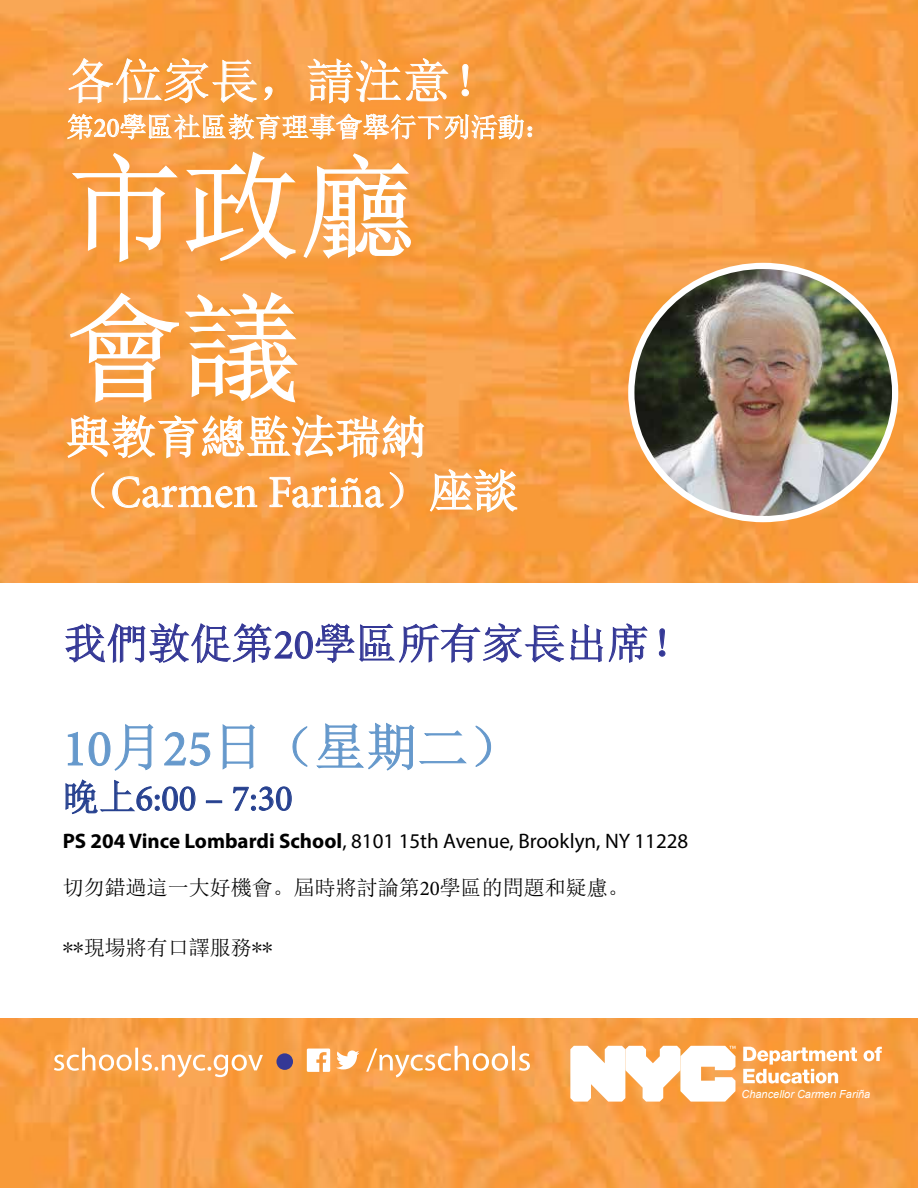
<style>
.page{position:relative;width:918px;height:1188px;background:#fff}
.page>*{position:absolute;margin:0;border:0;box-sizing:border-box;transform-origin:0 0}
.t1{font:117px/140.4px "Sim Sun";color:#fff}
.t2{font:51.3px "Sim Sun";color:#69c}
.t3{font:48px "Sim Sun";color:#fff}
.t4{font:45px "Minion Pro";color:#fff}
.t5{font:45px "Sim Sun";color:#fff}
.t6{font:41.85px "Sim Sun";color:#343896}
.t7{font:36.45px "Minion Pro";color:#25408f}
.t8{font:27px "Sim Sun";color:#fff}
.t9{font:21px "Myriad Pro";color:#000}
.t10{font:21px "Sim Sun";color:#000}
.t11{font:italic 11.1px "Arial";color:#fff}
.s1{font-family:"Minion Pro"}
.s2{font-family:"Sim Sun"}
.s3{font-weight:700}
</style>
<div class="page">
<img style="left:0;top:0;width:918px;height:582px">
<svg style="left:70px;top:151px;width:343px;height:112px"></svg>
<svg style="left:69px;top:291px;width:231px;height:113px"></svg>
<svg style="left:64px;top:413px;width:362px;height:47px"></svg>
<svg style="left:91px;top:472px;width:14px;height:37px"></svg>
<svg style="left:112px;top:476px;width:146px;height:32px"></svg>
<svg style="left:269px;top:472px;width:135px;height:37px"></svg>
<svg style="left:429px;top:467px;width:89px;height:46px"></svg>
<img style="left:0;top:1019px;width:918px;height:169px">
<img style="left:631px;top:266px;width:264px;height:253px">
<div style="left:628px;top:263px;width:270px;height:259px;border:6px solid #fff;border-radius:50%"></div>
<svg style="left:307px;top:1046px;width:223px;height:32px"></svg>
<svg style="left:276px;top:1053px;width:17px;height:17px"></svg>
<svg style="left:54px;top:1048px;width:209px;height:30px"></svg>
<svg style="left:68px;top:57px;width:189px;height:47px"></svg>
<svg style="left:264px;top:86px;width:9px;height:14px"></svg>
<svg style="left:307px;top:58px;width:142px;height:46px"></svg>
<svg style="left:461px;top:64px;width:8px;height:33px"></svg>
<svg style="left:67px;top:113px;width:466px;height:27px"></svg>
<svg style="left:68px;top:724px;width:86px;height:47px"></svg>
<svg style="left:164px;top:732px;width:47px;height:34px"></svg>
<svg style="left:222px;top:724px;width:33px;height:46px"></svg>
<svg style="left:293px;top:726px;width:15px;height:41px"></svg>
<svg style="left:316px;top:722px;width:151px;height:49px"></svg>
<svg style="left:475px;top:726px;width:16px;height:41px"></svg>
<svg style="left:65px;top:779px;width:131px;height:35px"></svg>
<div style="left:206px;top:800px;width:16px;height:3px;border:1px solid #25408f"></div>
<svg style="left:233px;top:786px;width:59px;height:25px"></svg>
<svg style="left:65px;top:623px;width:499px;height:41px"></svg>
<svg style="left:570px;top:623px;width:78px;height:40px"></svg>
<svg style="left:659px;top:628px;width:7px;height:29px"></svg>
<svg style="left:864px;top:1047px;width:18px;height:14px"></svg>
<svg style="left:743px;top:1047px;width:114px;height:37px"></svg>
<svg style="left:570px;top:1046px;width:165px;height:56px"></svg>
<h3 class="t3" style="left:67px;top:57px;width:434px">各位家長，請注意！</h3>
<p class="t8" style="left:67px;top:113px;width:486px">第<span class="s1">20</span>學區社區教育理事會舉行下列活動：</p>
<h1 class="t1" style="left:66px;top:137px;width:352px">市政廳會議</h1>
<h3 class="t5" style="left:66px;top:414px;width:361px">與教育總監法瑞納</h3>
<h3 class="t4" style="left:66px;top:462px;width:454px"><span class="s2">（</span>Carmen Fariña<span class="s2">）座談</span></h3>
<h3 class="t6" style="left:64px;top:622px;width:629px">我們敦促第<span class="s1">20</span>學區所有家長出席！</h3>
<h2 class="t2" style="left:63px;top:721px;width:458px"><span class="s1">10</span>月<span class="s1">25</span>日（星期二）</h2>
<h3 class="t7" style="left:63px;top:774px;width:231px"><span class="s2">晚上</span>6:00 – 7:30</h3>
<p class="t9" style="left:63px;top:828px;width:627px"><span class="s3">PS 204 Vince Lombardi School</span>, 8101 15th Avenue, Brooklyn, NY 11228</p>
<p class="t10" style="left:63px;top:877px;width:568px">切勿錯過這一大好機會。屆時將討論第<span class="s1">20</span>學區的問題和疑慮。</p>
<p class="t10" style="left:63px;top:937px;width:211px">**現場將有口譯服務**</p>
<p class="t11" style="left:741px;top:1087px;width:130px">Chancellor Carmen Fariña</p>
</div>
